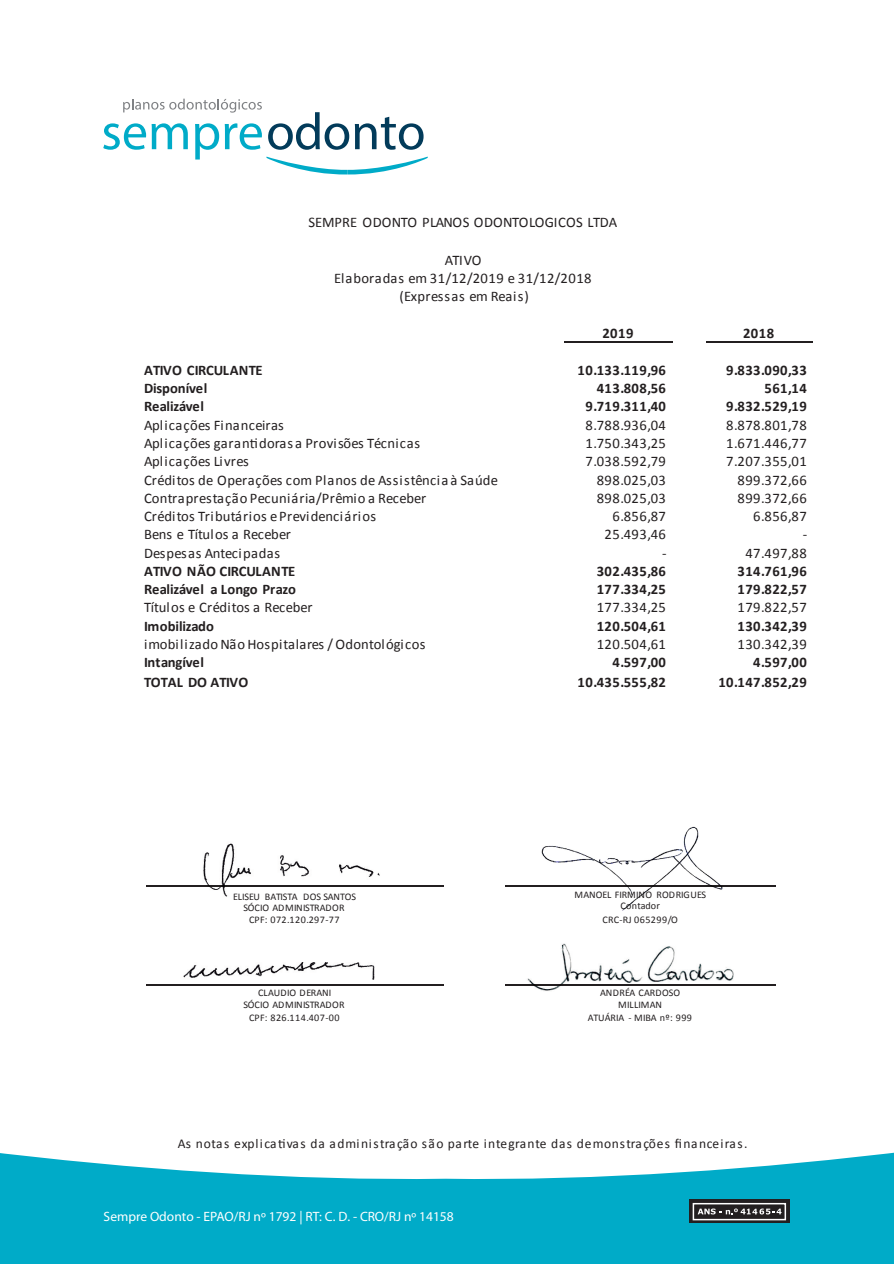
<style>
.page{position:relative;width:894px;height:1264px;background:#fff}
.page>*{position:absolute;margin:0;border:0;box-sizing:border-box;transform-origin:0 0}
.t1{font:14.7px/18px "Calibri";letter-spacing:.03em;color:#231f20;text-align:center}
.t2{font:700 14.7px "Calibri";letter-spacing:.03em;color:#231f20}
.t3{font:700 14.7px "Calibri";letter-spacing:-.01em;color:#231f20}
.t4{font:14.7px "Calibri";letter-spacing:.01em;color:#231f20}
.t5{font:14.7px "Calibri";color:#231f20}
.t6{font:700 14.7px "Calibri";letter-spacing:.01em;color:#231f20}
.t7{font:700 14.7px "Calibri";letter-spacing:-.015em;color:#231f20}
.t8{font:14.7px "Calibri";letter-spacing:.005em;color:#231f20}
.t9{font:14.7px "Calibri";letter-spacing:-.005em;color:#231f20}
.t10{font:13.5px "Calibri";letter-spacing:.055em;color:#231f20}
.t11{font:13.5px "Myriad Pro";color:#fff}
.t12{font:10.2px/12.3px "Calibri";letter-spacing:.01em;color:#231f20;text-align:center}
.t13{font:10.2px "Calibri";letter-spacing:.05em;color:#231f20}
.t14{font:10.2px/10.8px "Calibri";letter-spacing:-.015em;color:#231f20;text-align:center}
</style>
<div class="page">
<svg style="left:0;top:1152px;width:893px;height:111px;fill:#00abc8"></svg>
<svg style="left:103px;top:123px;width:85px;height:27px"></svg>
<svg style="left:195px;top:123px;width:24px;height:36px"></svg>
<svg style="left:225px;top:123px;width:37px;height:27px"></svg>
<svg style="left:268px;top:112px;width:81px;height:38px"></svg>
<svg style="left:355px;top:117px;width:68px;height:33px"></svg>
<svg style="left:123px;top:99px;width:139px;height:14px"></svg>
<svg style="left:266px;top:156px;width:162px;height:19px"></svg>
<svg style="left:689px;top:1199px;width:100px;height:24px"></svg>
<div style="left:692px;top:1202px;width:93px;height:18px;border:2px solid #fff"></div>
<svg style="left:697px;top:1208px;width:84px;height:6px"></svg>
<hr style="left:564px;top:341px;width:108px;height:1px;background:#231f20">
<hr style="left:705px;top:341px;width:107px;height:1px;background:#231f20">
<hr style="left:146px;top:885px;width:297px;height:1px;background:#231f20">
<hr style="left:505px;top:885px;width:270px;height:1px;background:#231f20">
<hr style="left:146px;top:984px;width:297px;height:1px;background:#231f20">
<hr style="left:505px;top:984px;width:270px;height:1px;background:#231f20">
<img style="left:540px;top:826px;width:183px;height:84px">
<img style="left:183px;top:962px;width:192px;height:18px">
<img style="left:193px;top:843px;width:190px;height:54px">
<img style="left:523px;top:943px;width:217px;height:48px">
<p class="t5" style="left:308px;top:212px;width:310px">SEMPRE ODONTO PLANOS ODONTOLOGICOS LTDA</p>
<p class="t1" style="left:334px;top:250px;width:259px">ATIVO<br>Elaboradas em 31/12/2019 e 31/12/2018 (Expressas em Reais)</p>
<p class="t2" style="left:602px;top:322px;width:33px">2019</p>
<p class="t2" style="left:742px;top:322px;width:33px">2018</p>
<p class="t6" style="left:144px;top:359px;width:120px">ATIVO CIRCULANTE</p>
<p class="t2" style="left:577px;top:359px;width:90px">10.133.119,96</p>
<p class="t2" style="left:726px;top:359px;width:82px">9.833.090,33</p>
<p class="t3" style="left:144px;top:377px;width:65px">Disponível</p>
<p class="t2" style="left:596px;top:377px;width:71px">413.808,56</p>
<p class="t2" style="left:764px;top:377px;width:44px">561,14</p>
<p class="t7" style="left:144px;top:395px;width:61px">Realizável</p>
<p class="t2" style="left:585px;top:395px;width:82px">9.719.311,40</p>
<p class="t2" style="left:726px;top:395px;width:82px">9.832.529,19</p>
<p class="t4" style="left:144px;top:415px;width:141px">Aplicações Financeiras</p>
<p class="t1" style="left:585px;top:415px;width:82px">8.788.936,04</p>
<p class="t1" style="left:726px;top:415px;width:82px">8.878.801,78</p>
<p class="t1" style="left:144px;top:433px;width:277px">Aplicações garantidoras a Provisões Técnicas</p>
<p class="t1" style="left:585px;top:433px;width:82px">1.750.343,25</p>
<p class="t1" style="left:726px;top:433px;width:82px">1.671.446,77</p>
<p class="t1" style="left:144px;top:451px;width:106px">Aplicações Livres</p>
<p class="t1" style="left:585px;top:451px;width:82px">7.038.592,79</p>
<p class="t1" style="left:726px;top:451px;width:82px">7.207.355,01</p>
<p class="t1" style="left:144px;top:471px;width:355px">Créditos de Operações com Planos de Assistênciaà Saúde</p>
<p class="t1" style="left:596px;top:471px;width:71px">898.025,03</p>
<p class="t1" style="left:737px;top:471px;width:71px">899.372,66</p>
<p class="t1" style="left:144px;top:489px;width:283px">Contraprestação Pecuniária/Prêmio a Receber</p>
<p class="t1" style="left:596px;top:489px;width:71px">898.025,03</p>
<p class="t1" style="left:737px;top:489px;width:71px">899.372,66</p>
<p class="t1" style="left:144px;top:507px;width:233px">Créditos Tributários ePrevidenciários</p>
<p class="t1" style="left:612px;top:507px;width:55px">6.856,87</p>
<p class="t1" style="left:753px;top:507px;width:55px">6.856,87</p>
<p class="t9" style="left:144px;top:524px;width:148px">Bens e Títulos a Receber</p>
<p class="t1" style="left:604px;top:525px;width:63px">25.493,46</p>
<p class="t1" style="left:802px;top:525px;width:6px">-</p>
<p class="t4" style="left:144px;top:543px;width:138px">Despesas Antecipadas</p>
<p class="t1" style="left:662px;top:544px;width:6px">-</p>
<p class="t1" style="left:745px;top:544px;width:63px">47.497,88</p>
<p class="t6" style="left:144px;top:561px;width:153px">ATIVO NÃO CIRCULANTE</p>
<p class="t2" style="left:596px;top:561px;width:71px">302.435,86</p>
<p class="t2" style="left:737px;top:561px;width:71px">314.761,96</p>
<p class="t3" style="left:144px;top:579px;width:153px">Realizável a Longo Prazo</p>
<p class="t2" style="left:596px;top:579px;width:71px">177.334,25</p>
<p class="t2" style="left:737px;top:579px;width:71px">179.822,57</p>
<p class="t8" style="left:144px;top:597px;width:170px">Títulos e Créditos a Receber</p>
<p class="t1" style="left:596px;top:598px;width:71px">177.334,25</p>
<p class="t1" style="left:737px;top:598px;width:71px">179.822,57</p>
<p class="t7" style="left:144px;top:616px;width:71px">Imobilizado</p>
<p class="t2" style="left:596px;top:616px;width:71px">120.504,61</p>
<p class="t2" style="left:737px;top:616px;width:71px">130.342,39</p>
<p class="t1" style="left:144px;top:635px;width:283px">imobilizado Não Hospitalares /Odontológicos</p>
<p class="t1" style="left:596px;top:635px;width:71px">120.504,61</p>
<p class="t1" style="left:737px;top:635px;width:71px">130.342,39</p>
<p class="t3" style="left:144px;top:652px;width:61px">Intangível</p>
<p class="t2" style="left:612px;top:652px;width:55px">4.597,00</p>
<p class="t2" style="left:753px;top:652px;width:55px">4.597,00</p>
<p class="t7" style="left:144px;top:671px;width:106px">TOTAL DO ATIVO</p>
<p class="t2" style="left:577px;top:671px;width:90px">10.435.555,82</p>
<p class="t2" style="left:718px;top:671px;width:90px">10.147.852,29</p>
<p class="t14" style="left:233px;top:890px;width:124px">ELISEU BATISTA DOS SANTOS<br>SÓCIO ADMINISTRADOR</p>
<p class="t13" style="left:249px;top:912px;width:92px">CPF: 072.120.297-77</p>
<p class="t12" style="left:243px;top:985px;width:103px">CLAUDIO DERANI<br>SÓCIO ADMINISTRADOR</p>
<p class="t13" style="left:249px;top:1010px;width:92px">CPF: 826.114.407-00</p>
<p class="t12" style="left:574px;top:889px;width:133px;line-height:10.8px">MANOEL FIRMINO RODRIGUES<br>Contador</p>
<p class="t13" style="left:602px;top:912px;width:77px">CRC-RJ 065299/O</p>
<p class="t12" style="left:600px;top:985px;width:81px">ANDRÉA CARDOSO<br>MILLIMAN</p>
<p class="t12" style="left:587px;top:1011px;width:106px">ATUÁRIA - MIBA nº: 999</p>
<p class="t10" style="left:178px;top:1134px;width:571px">As notas explicativas da administração são parte integrante das demonstrações financeiras.</p>
<p class="t11" style="left:103px;top:1207px;width:352px">Sempre Odonto - EPAO/RJ nº 1792 | RT: C. D. - CRO/RJ nº 14158</p>
</div>
